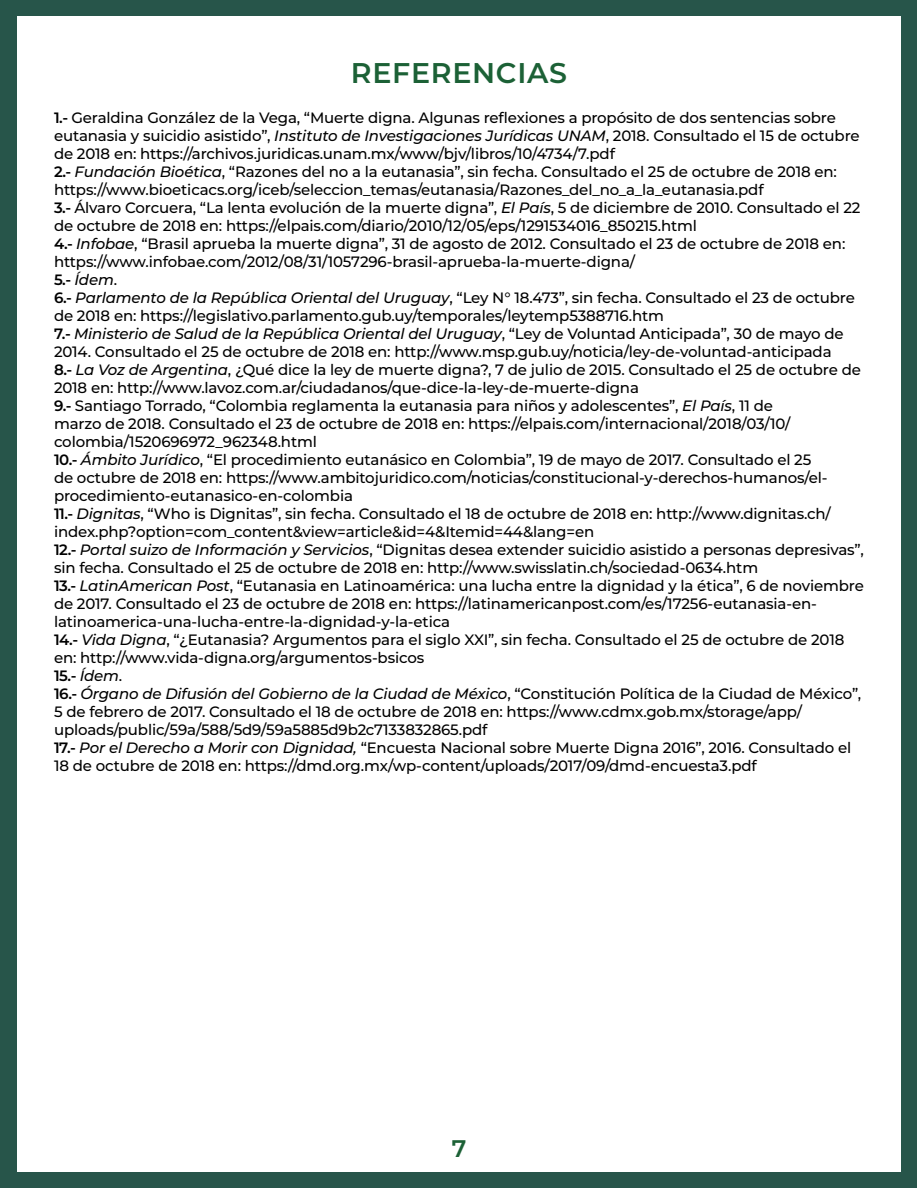
<style>
.page{position:relative;width:918px;height:1188px;background:#fff}
.page>*{position:absolute;margin:0;border:0;box-sizing:border-box;transform-origin:0 0}
.Titulo_Seccion{font:600 28.5px "Montserrat";letter-spacing:.025em;color:#1c6136}
.t1{font:600 24px "Montserrat";color:#1c6136}
.Referencia_TXT{font:500 15px/18px "Montserrat";letter-spacing:-.01em;color:#000}
.Referencia_TXT-2{font:600 15px "Montserrat";color:#000}
.Referencia_TXT-3{font:italic 500 15px "Montserrat";color:#000}
.s1{font-weight:600}
.s2{font-style:italic}
.s3{font-weight:600;font-style:normal}
.s4{font-style:normal}
.s5{font-weight:500;font-style:italic}
.s6{font-weight:500}
</style>
<div class="page">
<div style="left:1px;top:0;width:916px;height:1187px;background:#27554a"></div>
<div style="left:17px;top:16px;width:884px;height:1155px;background:#fff"></div>
<p class="Titulo_Seccion" style="left:351px;top:53px;width:218px">REFERENCIAS</p>
<p class="Referencia_TXT" style="left:54px;top:108px;width:807px"><span class="s1">1.-</span> Geraldina González de la Vega, “Muerte digna. Algunas reflexiones a propósito de dos sentencias sobre eutanasia y suicidio asistido”, <span class="s2">Instituto de Investigaciones Jurídicas UNAM</span>, 2018. Consultado el 15 de octubre de 2018 en: https://archivos.juridicas.unam.mx/www/bjv/libros/10/4734/7.pdf</p>
<p class="Referencia_TXT" style="left:54px;top:162px;width:785px"><span class="s1">2.-</span> <span class="s2">Fundación Bioética</span>, “Razones del no a la eutanasia”, sin fecha. Consultado el 25 de octubre de 2018 en: https://www.bioeticacs.org/iceb/seleccion_temas/eutanasia/Razones_del_no_a_la_eutanasia.pdf</p>
<p class="Referencia_TXT" style="left:54px;top:198px;width:808px"><span class="s1">3.-</span> Álvaro Corcuera, “La lenta evolución de la muerte digna”, <span class="s2">El País</span>, 5 de diciembre de 2010. Consultado el 22 de octubre de 2018 en: https://elpais.com/diario/2010/12/05/eps/1291534016_850215.html</p>
<p class="Referencia_TXT" style="left:54px;top:234px;width:793px"><span class="s1">4.-</span> <span class="s2">Infobae</span>, “Brasil aprueba la muerte digna”, 31 de agosto de 2012. Consultado el 23 de octubre de 2018 en: https://www.infobae.com/2012/08/31/1057296-brasil-aprueba-la-muerte-digna/</p>
<p class="Referencia_TXT-3" style="left:54px;top:269px;width:65px"><span class="s3">5.-</span> Ídem<span class="s4">.</span></p>
<p class="Referencia_TXT" style="left:54px;top:288px;width:802px"><span class="s1">6.-</span> <span class="s2">Parlamento de la República Oriental del Uruguay</span>, “Ley N° 18.473”, sin fecha. Consultado el 23 de octubre de 2018 en: https://legislativo.parlamento.gub.uy/temporales/leytemp5388716.htm</p>
<p class="Referencia_TXT" style="left:54px;top:324px;width:791px"><span class="s1">7.-</span> <span class="s2">Ministerio de Salud de la República Oriental del Uruguay</span>, “Ley de Voluntad Anticipada”, 30 de mayo de<br>2014. Consultado el 25 de octubre de 2018 en: http://www.msp.gub.uy/noticia/ley-de-voluntad-anticipada</p>
<p class="Referencia_TXT" style="left:54px;top:360px;width:808px"><span class="s1">8.-</span> <span class="s2">La Voz de Argentina</span>, ¿Qué dice la ley de muerte digna?, 7 de julio de 2015. Consultado el 25 de octubre de<br>2018 en: http://www.lavoz.com.ar/ciudadanos/que-dice-la-ley-de-muerte-digna</p>
<p class="Referencia_TXT" style="left:54px;top:396px;width:738px"><span class="s1">9.-</span> Santiago Torrado, “Colombia reglamenta la eutanasia para niños y adolescentes”, <span class="s2">El País</span>, 11 de marzo de 2018. Consultado el 23 de octubre de 2018 en: https://elpais.com/internacional/2018/03/10/ colombia/1520696972_962348.html</p>
<p class="Referencia_TXT" style="left:54px;top:450px;width:775px"><span class="s1">10.-</span> <span class="s2">Ámbito Jurídico</span>, “El procedimiento eutanásico en Colombia”, 19 de mayo de 2017. Consultado el 25 de octubre de 2018 en: https://www.ambitojuridico.com/noticias/constitucional-y-derechos-humanos/el&shy;procedimiento-eutanasico-en-colombia</p>
<p class="Referencia_TXT" style="left:54px;top:504px;width:778px"><span class="s1">11.-</span> <span class="s2">Dignitas</span>, “Who is Dignitas”, sin fecha. Consultado el 18 de octubre de 2018 en: http://www.dignitas.ch/ index.php?option=com_content&amp;view=article&amp;id=4&amp;Itemid=44&amp;lang=en</p>
<p class="Referencia_TXT" style="left:54px;top:540px;width:811px"><span class="s1">12.-</span> <span class="s2">Portal suizo de Información y Servicios</span>, “Dignitas desea extender suicidio asistido a personas depresivas”, sin fecha. Consultado el 25 de octubre de 2018 en: http://www.swisslatin.ch/sociedad-0634.htm</p>
<p class="Referencia_TXT" style="left:54px;top:576px;width:811px"><span class="s1">13.-</span> <span class="s2">LatinAmerican Post</span>, “Eutanasia en Latinoamérica: una lucha entre la dignidad y la ética”, 6 de noviembre de 2017. Consultado el 23 de octubre de 2018 en: https://latinamericanpost.com/es/17256-eutanasia-en&shy;latinoamerica-una-lucha-entre-la-dignidad-y-la-etica</p>
<p class="Referencia_TXT" style="left:54px;top:630px;width:792px"><span class="s1">14.-</span> <span class="s2">Vida Digna</span>, “¿Eutanasia? Argumentos para el siglo XXI”, sin fecha. Consultado el 25 de octubre de 2018 en: http://www.vida-digna.org/argumentos-bsicos</p>
<p class="Referencia_TXT-2" style="left:54px;top:665px;width:70px">15.- <span class="s5">Ídem</span><span class="s6">.</span></p>
<p class="Referencia_TXT" style="left:54px;top:684px;width:809px"><span class="s1">16.-</span> <span class="s2">Órgano de Difusión del Gobierno de la Ciudad de México</span>, “Constitución Política de la Ciudad de México”,<br>5 de febrero de 2017. Consultado el 18 de octubre de 2018 en: https://www.cdmx.gob.mx/storage/app/ uploads/public/59a/588/5d9/59a5885d9b2c7133832865.pdf</p>
<p class="Referencia_TXT" style="left:54px;top:738px;width:799px"><span class="s1">17.-</span> <span class="s2">Por el Derecho a Morir con Dignidad,</span> “Encuesta Nacional sobre Muerte Digna 2016”, 2016. Consultado el<br>18 de octubre de 2018 en: https://dmd.org.mx/wp-content/uploads/2017/09/dmd-encuesta3.pdf</p>
<h2 class="t1" style="left:452px;top:1132px;width:16px">7</h2>
</div>
